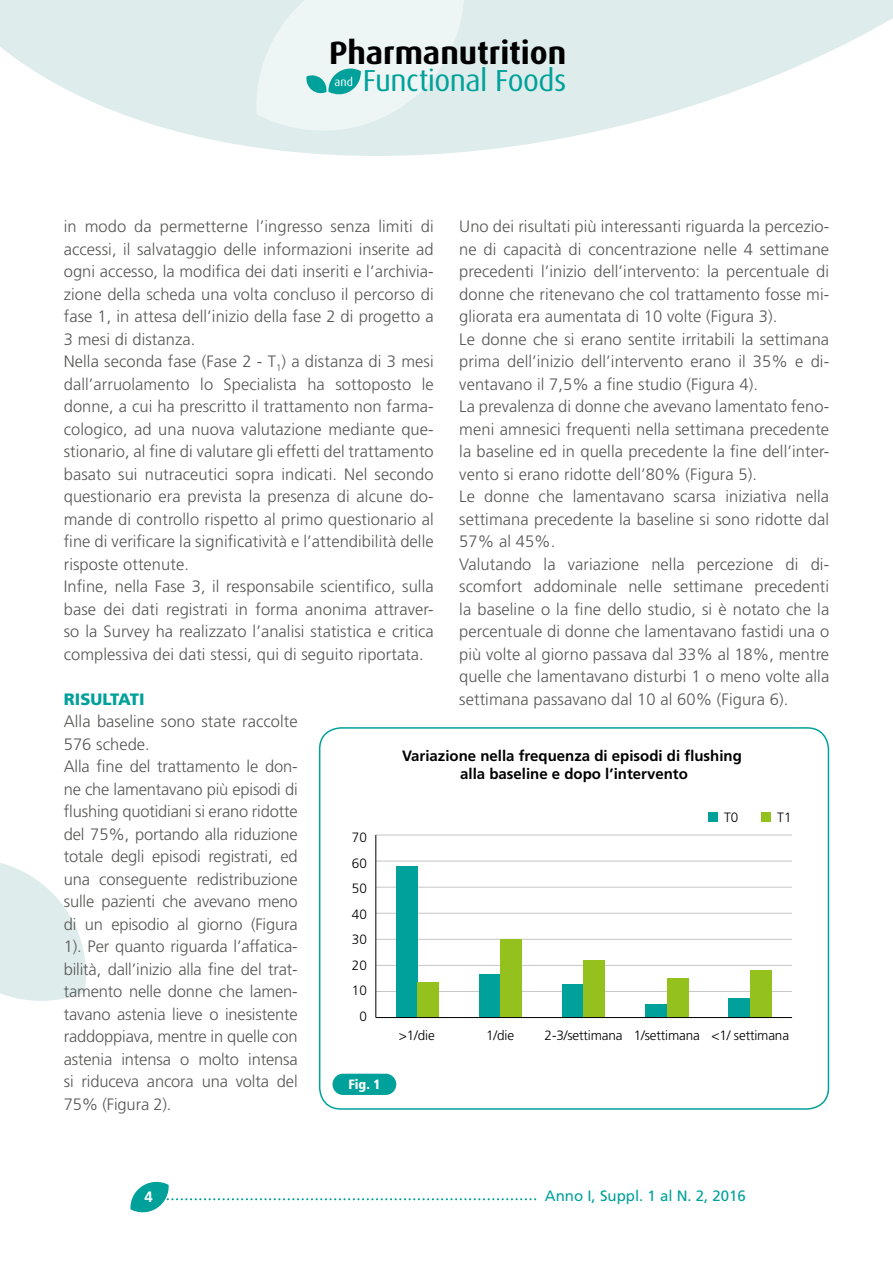
<style>
.page{position:relative;width:893px;height:1263px;background:#fff}
.page>*{position:absolute;margin:0;border:0;box-sizing:border-box;transform-origin:0 0}
.t1{font:700 32.25px "Dax";color:#000}
.t2{font:30.45px "Dax";letter-spacing:-.015em;color:#00a19a}
.t3{font:300 16.5px/22.5px "Frutiger LT Std";letter-spacing:.005em;color:#575756}
.t4{font:900 16.5px "Frutiger LT Std";letter-spacing:.005em;color:#00a19a}
.t5{font:700 15px/18px "Frutiger LT Std";color:#000;text-align:center}
.t6{font:15px "Frutiger LT Std";color:#00a19a}
.t7{font:700 15px "Frutiger LT Std";color:#fff}
.t8{font:300 13.5px/25.5px "Frutiger LT Std";letter-spacing:-.01em;color:#000;text-align:center}
.t9{font:900 condensed 13.5px "Frutiger LT Std";color:#fff}
.t10{font:11.7px "Dax";color:#fff}
</style>
<div class="page">
<svg style="left:0;top:0;width:892px;height:156px;fill:#deecec"></svg>
<svg style="left:892px;top:0;width:1px;height:19px"></svg>
<svg style="left:0;top:863px;width:86px;height:138px"></svg>
<svg style="left:130px;top:1181px;width:407px;height:32px"></svg>
<svg style="left:256px;top:0;width:208px;height:131px;background:#e2f0f0"></svg>
<svg style="left:320px;top:728px;width:508px;height:381px"></svg>
<hr style="left:376px;top:991px;width:416px;height:1px;background:#c6c6c6">
<hr style="left:376px;top:965px;width:416px;height:1px;background:#c6c6c6">
<hr style="left:376px;top:939px;width:416px;height:1px;background:#c6c6c6">
<hr style="left:376px;top:913px;width:416px;height:1px;background:#c6c6c6">
<hr style="left:376px;top:887px;width:416px;height:1px;background:#c6c6c6">
<hr style="left:376px;top:861px;width:416px;height:1px;background:#c6c6c6">
<hr style="left:376px;top:835px;width:416px;height:1px;background:#c6c6c6">
<div style="left:332px;top:1074px;width:64px;height:21px;background:#00a19a;border-radius:11px"></div>
<div style="left:396px;top:866px;width:21px;height:151px;background:#00a19a"></div>
<div style="left:417px;top:983px;width:22px;height:34px;background:#95c11f"></div>
<div style="left:479px;top:974px;width:22px;height:43px;background:#00a19a"></div>
<div style="left:501px;top:939px;width:21px;height:78px;background:#95c11f"></div>
<div style="left:562px;top:984px;width:22px;height:33px;background:#00a19a"></div>
<div style="left:584px;top:960px;width:21px;height:57px;background:#95c11f"></div>
<div style="left:646px;top:1004px;width:21px;height:13px;background:#00a19a"></div>
<div style="left:667px;top:978px;width:21px;height:39px;background:#95c11f"></div>
<div style="left:729px;top:998px;width:21px;height:19px;background:#00a19a"></div>
<div style="left:750px;top:970px;width:21px;height:47px;background:#95c11f"></div>
<hr style="left:375px;top:835px;width:1px;height:182px;background:#000">
<hr style="left:376px;top:1017px;width:416px;height:1px;background:#000">
<div style="left:708px;top:812px;width:10px;height:10px;background:#00a19a"></div>
<div style="left:761px;top:812px;width:10px;height:10px;background:#95c11f"></div>
<div style="left:319px;top:727px;width:510px;height:383px;border:2px solid #00a19a;border-radius:21px"></div>
<h1 class="t1" style="left:329px;top:35px;width:239px">Pharmanutrition</h1>
<p class="t10" style="left:334px;top:76px;width:20px">and</p>
<h2 class="t2" style="left:363px;top:64px;width:205px">Functional Foods</h2>
<p class="t3" style="left:64px;top:215px;width:371px">in modo da permetterne l’ingresso senza limiti di accessi, il salvataggio delle informazioni inserite ad ogni accesso, la modifica dei dati inseriti e l’archivia&shy;zione della scheda una volta concluso il percorso di fase 1, in attesa dell’inizio della fase 2 di progetto a 3 mesi di distanza.<br>Nella seconda fase (Fase 2 - T<sub>1</sub>) a distanza di 3 mesi dall’arruolamento lo Specialista ha sottoposto le donne, a cui ha prescritto il trattamento non farma&shy;cologico, ad una nuova valutazione mediante que&shy;stionario, al fine di valutare gli effetti del trattamento basato sui nutraceutici sopra indicati. Nel secondo questionario era prevista la presenza di alcune do&shy;mande di controllo rispetto al primo questionario al fine di verificare la significatività e l’attendibilità delle risposte ottenute.<br>Infine, nella Fase 3, il responsabile scientifico, sulla base dei dati registrati in forma anonima attraver&shy;so la Survey ha realizzato l’analisi statistica e critica complessiva dei dati stessi, qui di seguito riportata.</p>
<p class="t4" style="left:64px;top:689px;width:82px">RISULTATI</p>
<p class="t3" style="left:64px;top:710px;width:235px">Alla baseline sono state raccolte<br>576 schede.<br>Alla fine del trattamento le don&shy;ne che lamentavano più episodi di flushing quotidiani si erano ridotte del 75%, portando alla riduzione totale degli episodi registrati, ed una conseguente redistribuzione sulle pazienti che avevano meno di un episodio al giorno (Figura<br>1). Per quanto riguarda l’affatica&shy;bilità, dall’inizio alla fine del trat&shy;tamento nelle donne che lamen&shy;tavano astenia lieve o inesistente raddoppiava, mentre in quelle con astenia intensa o molto intensa si riduceva ancora una volta del<br>75% (Figura 2).</p>
<p class="t3" style="left:459px;top:216px;width:371px">Uno dei risultati più interessanti riguarda la percezio&shy;ne di capacità di concentrazione nelle 4 settimane precedenti l’inizio dell’intervento: la percentuale di donne che ritenevano che col trattamento fosse mi&shy;gliorata era aumentata di 10 volte (Figura 3).<br>Le donne che si erano sentite irritabili la settimana prima dell’inizio dell’intervento erano il 35% e di&shy;ventavano il 7,5% a fine studio (Figura 4).<br>La prevalenza di donne che avevano lamentato feno&shy;meni amnesici frequenti nella settimana precedente la baseline ed in quella precedente la fine dell’inter&shy;vento si erano ridotte dell’80% (Figura 5).<br>Le donne che lamentavano scarsa iniziativa nella settimana precedente la baseline si sono ridotte dal 57% al 45%.<br>Valutando la variazione nella percezione di di&shy;scomfort addominale nelle settimane precedenti la baseline o la fine dello studio, si è notato che la percentuale di donne che lamentavano fastidi una o più volte al giorno passava dal 33% al 18%, mentre quelle che lamentavano disturbi 1 o meno volte alla settimana passavano dal 10 al 60% (Figura 6).</p>
<p class="t5" style="left:402px;top:747px;width:341px">Variazione nella frequenza di episodi di flushing alla baseline e dopo l’intervento</p>
<p class="t8" style="left:724px;top:805px;width:16px">T0</p>
<p class="t8" style="left:777px;top:805px;width:16px">T1</p>
<p class="t8" style="left:352px;top:825px;width:17px">70<br>60<br>50<br>40<br>30<br>20<br>10<br>0</p>
<p class="t8" style="left:399px;top:1022px;width:37px">&gt;1/die</p>
<p class="t8" style="left:486px;top:1022px;width:29px">1/die</p>
<p class="t8" style="left:545px;top:1022px;width:246px">2-3/settimana 1/settimana &lt;1/ settimana</p>
<p class="t9" style="left:348px;top:1076px;width:34px">Fig. 1</p>
<p class="t7" style="left:145px;top:1188px;width:10px">4</p>
<p class="t6" style="left:545px;top:1187px;width:202px">Anno I, Suppl. 1 al N. 2, 2016</p>
</div>
